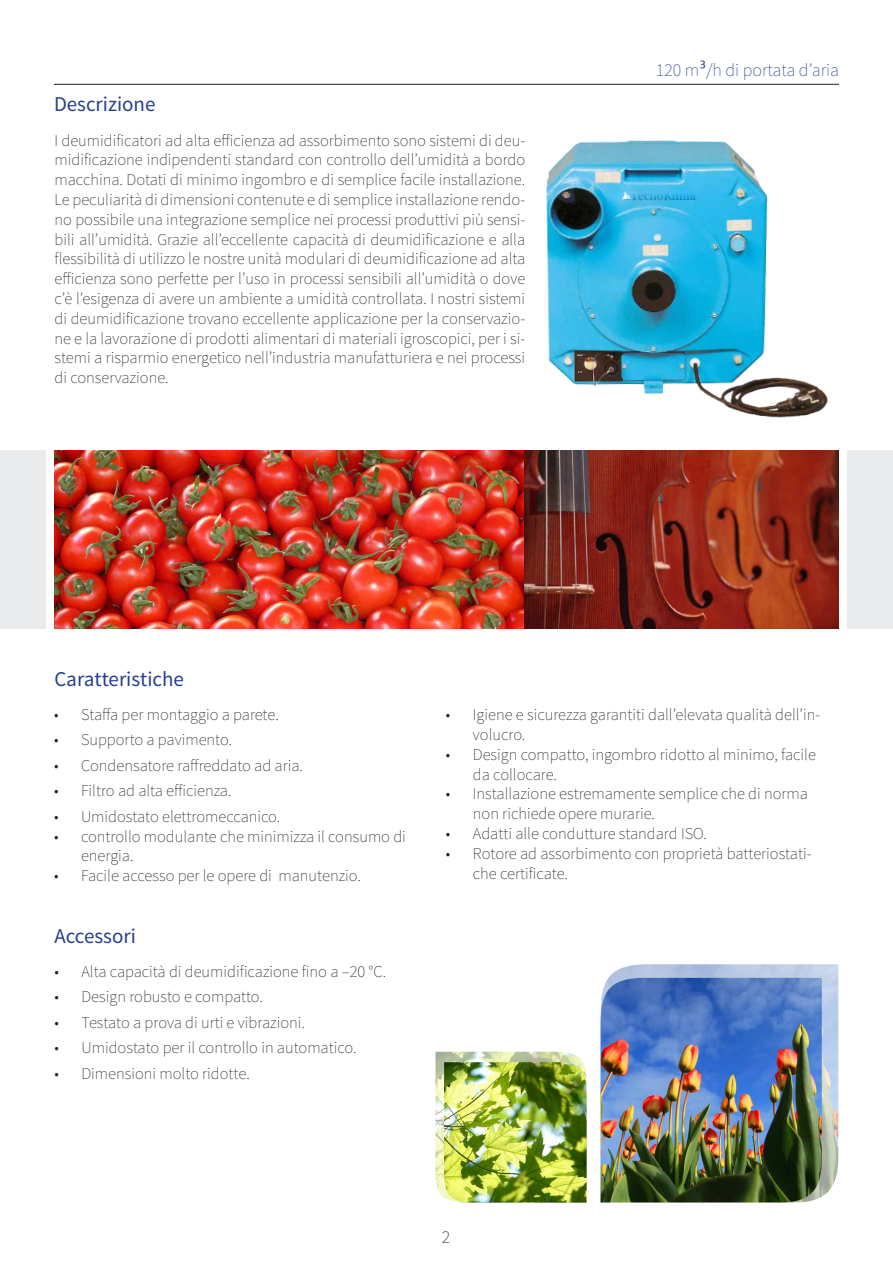
<style>
.page{position:relative;width:893px;height:1263px;background:#fff}
.page>*{position:absolute;margin:0;border:0;box-sizing:border-box;transform-origin:0 0}
.t1{font:21px "Source Sans Pro";color:#253f8e}
.t2{font:200 18px "Source Sans Pro";color:#253f8e}
.t3{font:200 18px "Source Sans Pro";color:#231f20}
.t4{font:200 16.5px/19.8px "Source Sans Pro";color:#231f20}
.s1{font-family:"Nirmala UI";font-weight:400}
</style>
<div class="page">
<hr style="left:54px;top:84px;width:785px;height:1px;background:#231f20">
<div style="left:0;top:450px;width:46px;height:179px;background:#e9eaeb"></div>
<img style="left:54px;top:450px;width:470px;height:179px">
<div style="left:847px;top:450px;width:46px;height:179px;background:#e9eaeb"></div>
<img style="left:524px;top:450px;width:315px;height:179px">
<img style="left:546px;top:140px;width:282px;height:278px">
<img style="left:435px;top:1052px;width:148px;height:145px">
<img style="left:444px;top:1062px;width:143px;height:140px">
<img style="left:608px;top:964px;width:230px;height:233px">
<img style="left:601px;top:978px;width:221px;height:224px">
<p class="t1" style="left:54px;top:91px;width:103px">Descrizione</p>
<p class="t4" style="left:55px;top:130px;width:472px;text-align:justify">I deumidificatori ad alta efficienza ad assorbimento sono sistemi di deu&shy;midificazione indipendenti standard con controllo dell’umidità a bordo macchina. Dotati di minimo ingombro e di semplice facile installazione.<br>Le peculiarità di dimensioni contenute e di semplice installazione rendo&shy;no possibile una integrazione semplice nei processi produttivi più sensi&shy;bili all’umidità. Grazie all’eccellente capacità di deumidificazione e alla flessibilità di utilizzo le nostre unità modulari di deumidificazione ad alta efficienza sono perfette per l’uso in processi sensibili all’umidità o dove c’è l’esigenza di avere un ambiente a umidità controllata. I nostri sistemi di deumidificazione trovano eccellente applicazione per la conservazio&shy;ne e la lavorazione di prodotti alimentari di materiali igroscopici, per i si&shy;stemi a risparmio energetico nell’industria manufatturiera e nei processi di conservazione.</p>
<p class="t2" style="left:656px;top:59px;width:185px">120 m<span class="s1">³</span>/h di portata d’aria</p>
<p class="t1" style="left:54px;top:666px;width:131px">Caratteristiche</p>
<p class="t4" style="left:54px;top:704px;width:226px">• Staffa per montaggio a parete.</p>
<p class="t4" style="left:54px;top:730px;width:180px">• Supporto a pavimento.</p>
<p class="t4" style="left:54px;top:755px;width:251px">• Condensatore raffreddato ad aria.</p>
<p class="t4" style="left:54px;top:781px;width:179px">• Filtro ad alta efficienza.</p>
<p class="t4" style="left:54px;top:806px;width:228px">• Umidostato elettromeccanico.</p>
<p class="t4" style="left:81px;top:826px;width:326px;text-indent:-27px">• controllo modulante che minimizza il consumo di energia.</p>
<p class="t4" style="left:54px;top:866px;width:308px">• Facile accesso per le opere di manutenzio.</p>
<p class="t1" style="left:55px;top:923px;width:83px">Accessori</p>
<p class="t4" style="left:55px;top:961px;width:333px">• Alta capacità di deumidificazione fino a –20 °C.</p>
<p class="t4" style="left:55px;top:987px;width:210px">• Design robusto e compatto.</p>
<p class="t4" style="left:55px;top:1012px;width:252px">• Testato a prova di urti e vibrazioni.</p>
<p class="t4" style="left:55px;top:1038px;width:304px">• Umidostato per il controllo in automatico.</p>
<p class="t4" style="left:55px;top:1063px;width:197px">• Dimensioni molto ridotte.</p>
<p class="t4" style="left:473px;top:705px;width:349px;text-indent:-27px">• Igiene e sicurezza garantiti dall’elevata qualità dell’in&shy;volucro.</p>
<p class="t4" style="left:473px;top:744px;width:344px;text-indent:-27px">• Design compatto, ingombro ridotto al minimo, facile da collocare.</p>
<p class="t4" style="left:473px;top:784px;width:337px;text-indent:-27px">• Installazione estremamente semplice che di norma non richiede opere murarie.</p>
<p class="t4" style="left:446px;top:824px;width:263px">• Adatti alle condutture standard ISO.</p>
<p class="t4" style="left:473px;top:843px;width:340px;text-indent:-27px">• Rotore ad assorbimento con proprietà batteriostati&shy;che certificate.</p>
<p class="t3" style="left:442px;top:1226px;width:10px">2</p>
</div>
